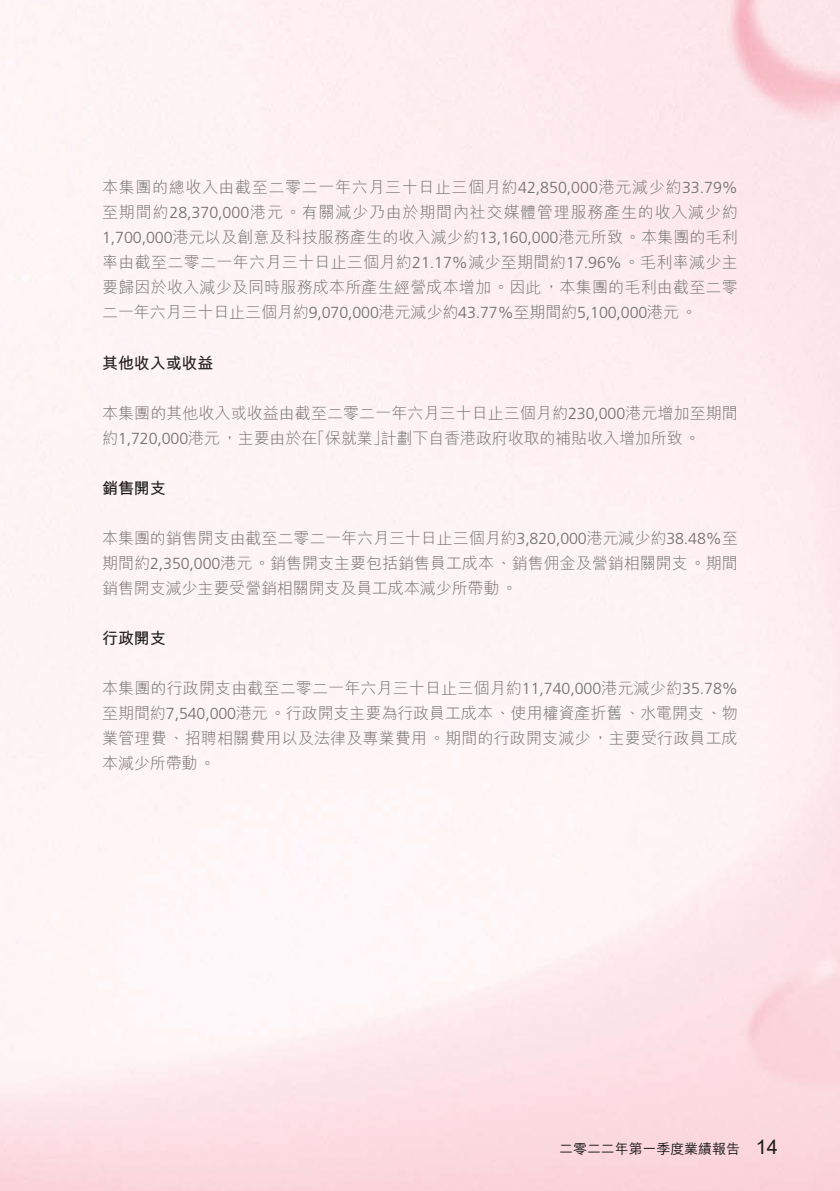
<style>
.page{position:relative;width:840px;height:1191px;background:#fff}
.page>*{position:absolute;margin:0;border:0;box-sizing:border-box;transform-origin:0 0}
.t1{font:20px "Arial";color:#1c1c1b}
.t2{font:300 16px/25px "M Hei HK";color:#6f6f6f;text-align:justify}
.t3{font:700 16px "M Hei HK";letter-spacing:-.01em;color:#1c1c1b}
.t4{font:500 14px "M Hei HK";letter-spacing:-.01em;color:#1c1c1b}
.s1{font-family:"Frutiger LT Std"}
</style>
<div class="page">
<p class="t2" style="left:102px;top:174px;width:637px">本集團的總收入由截至二零二一年六月三十日止三個月約<span class="s1">42,850,000</span>港元減少約<span class="s1">33.79%</span>至期間約<span class="s1">28,370,000</span>港元。有關減少乃由於期間內社交媒體管理服務產生的收入減少約<span class="s1">1,700,000</span>港元以及創意及科技服務產生的收入減少約<span class="s1">13,160,000</span>港元所致。本集團的毛利率由截至二零二一年六月三十日止三個月約<span class="s1">21.17%</span>減少至期間約<span class="s1">17.96%</span>。毛利率減少主要歸因於收入減少及同時服務成本所產生經營成本增加。因此，本集團的毛利由截至二零二一年六月三十日止三個月約<span class="s1">9,070,000</span>港元減少約<span class="s1">43.77%</span>至期間約<span class="s1">5,100,000</span>港元。</p>
<p class="t3" style="left:102px;top:351px;width:113px">其他收入或收益</p>
<p class="t2" style="left:380px;top:399px;width:358px;text-indent:-278px">本集團的其他收入或收益由截至二零二一年六月三十日止三個月約<span class="s1">230,000</span>港元增加至期間計劃下自香港政府收取的補貼收入增加所致。</p>
<p class="t2" style="left:102px;top:424px;width:216px">約<span class="s1">1,720,000</span>港元，主要由於在</p>
<p class="t3" style="left:102px;top:476px;width:65px">銷售開支</p>
<p class="t2" style="left:102px;top:524px;width:636px">本集團的銷售開支由截至二零二一年六月三十日止三個月約<span class="s1">3,820,000</span>港元減少約<span class="s1">38.48%</span>至期間約<span class="s1">2,350,000</span>港元。銷售開支主要包括銷售員工成本、銷售佣金及營銷相關開支。期間銷售開支減少主要受營銷相關開支及員工成本減少所帶動。</p>
<p class="t3" style="left:102px;top:626px;width:65px">行政開支</p>
<p class="t2" style="left:102px;top:674px;width:637px">本集團的行政開支由截至二零二一年六月三十日止三個月約<span class="s1">11,740,000</span>港元減少約<span class="s1">35.78%</span>至期間約<span class="s1">7,540,000</span>港元。行政開支主要為行政員工成本、使用權資產折舊、水電開支、物業管理費、招聘相關費用以及法律及專業費用。期間的行政開支減少，主要受行政員工成本減少所帶動。</p>
<p class="t2" style="left:309px;top:424px;width:81px">「保就業」</p>
<p class="t4" style="left:559px;top:1138px;width:182px">二零二二年第一季度業績報告</p>
<p class="t1" style="left:755px;top:1132px;width:24px">14</p>
</div>
